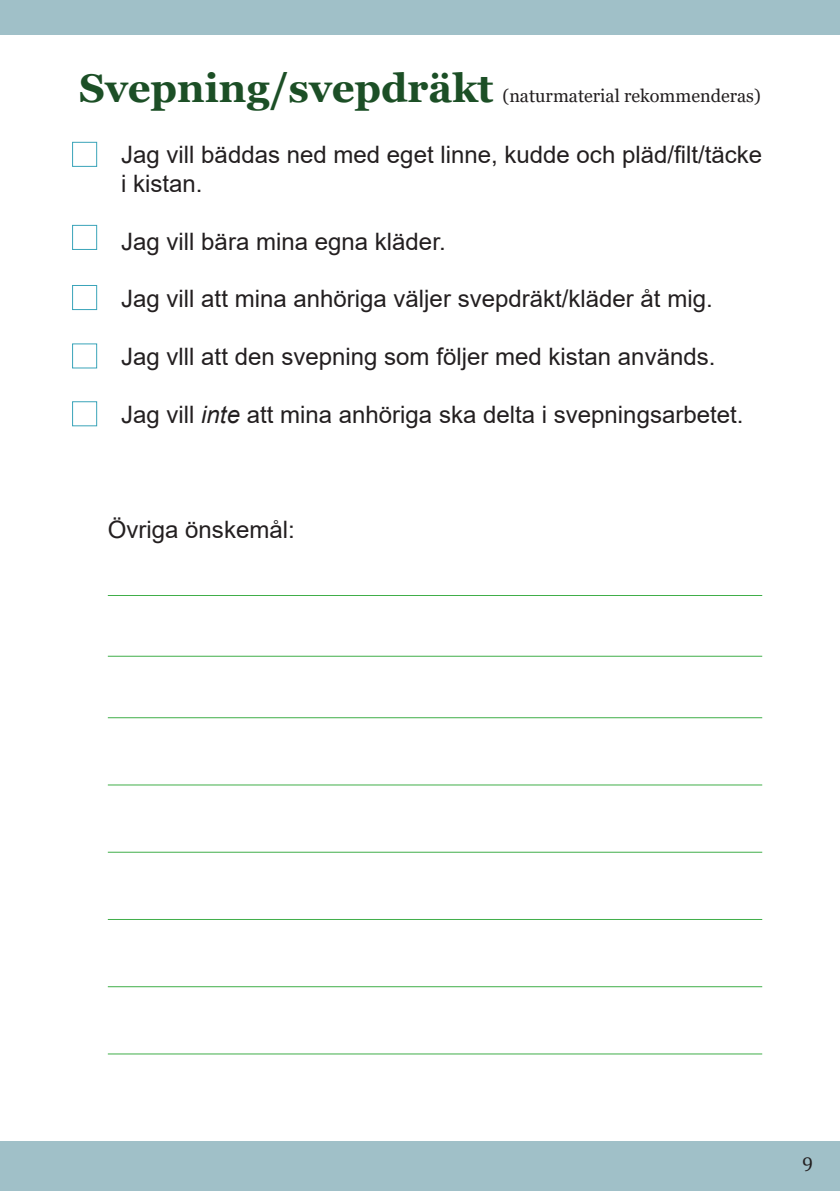
<style>
.page{position:relative;width:840px;height:1191px;background:#fff}
.page>*{position:absolute;margin:0;border:0;box-sizing:border-box;transform-origin:0 0}
.t1{font:700 40px "Georgia";color:#1c4f26}
.t2{font:24px/28.8px "Arial";color:#231f20}
.t3{font:20px "Cambria";color:#231f20}
.t4{font:18px "Georgia";color:#231f20}
.s1{font-style:italic}
</style>
<div class="page">
<div style="left:0;top:1141px;width:839px;height:50px;background:#a0c0c8"></div>
<div style="left:0;top:0;width:839px;height:34px;background:#a0c0c8"></div>
<div style="left:72px;top:142px;width:25px;height:25px;border:1px solid #3aa4b9"></div>
<div style="left:72px;top:225px;width:25px;height:25px;border:1px solid #3aa4b9"></div>
<div style="left:72px;top:285px;width:25px;height:25px;border:1px solid #3aa4b9"></div>
<div style="left:72px;top:343px;width:25px;height:25px;border:1px solid #3aa4b9"></div>
<div style="left:72px;top:401px;width:25px;height:25px;border:1px solid #3aa4b9"></div>
<hr style="left:108px;top:595px;width:653px;height:1px;background:#40ae49">
<hr style="left:108px;top:717px;width:653px;height:1px;background:#40ae49">
<hr style="left:108px;top:784px;width:653px;height:1px;background:#40ae49">
<hr style="left:108px;top:656px;width:653px;height:1px;background:#40ae49">
<hr style="left:108px;top:852px;width:653px;height:1px;background:#40ae49">
<hr style="left:108px;top:919px;width:653px;height:1px;background:#40ae49">
<hr style="left:108px;top:986px;width:653px;height:1px;background:#40ae49">
<hr style="left:108px;top:1053px;width:653px;height:1px;background:#40ae49">
<h1 class="t1" style="left:79px;top:63px;width:415px">Svepning/svepdräkt</h1>
<p class="t4" style="left:502px;top:85px;width:259px">(naturmaterial rekommenderas)</p>
<p class="t2" style="left:121px;top:140px;width:642px">Jag vill bäddas ned med eget linne, kudde och pläd/filt/täcke i kistan.</p>
<p class="t2" style="left:121px;top:227px;width:326px">Jag vill bära mina egna kläder.</p>
<p class="t2" style="left:121px;top:284px;width:592px">Jag vill att mina anhöriga väljer svepdräkt/kläder åt mig.</p>
<p class="t2" style="left:121px;top:342px;width:595px">Jag vlll att den svepning som följer med kistan används.</p>
<p class="t2" style="left:121px;top:400px;width:623px">Jag vill <span class="s1">inte</span> att mina anhöriga ska delta i svepningsarbetet.</p>
<p class="t2" style="left:108px;top:515px;width:188px">Övriga önskemål:</p>
<p class="t3" style="left:801px;top:1152px;width:13px">9</p>
</div>
